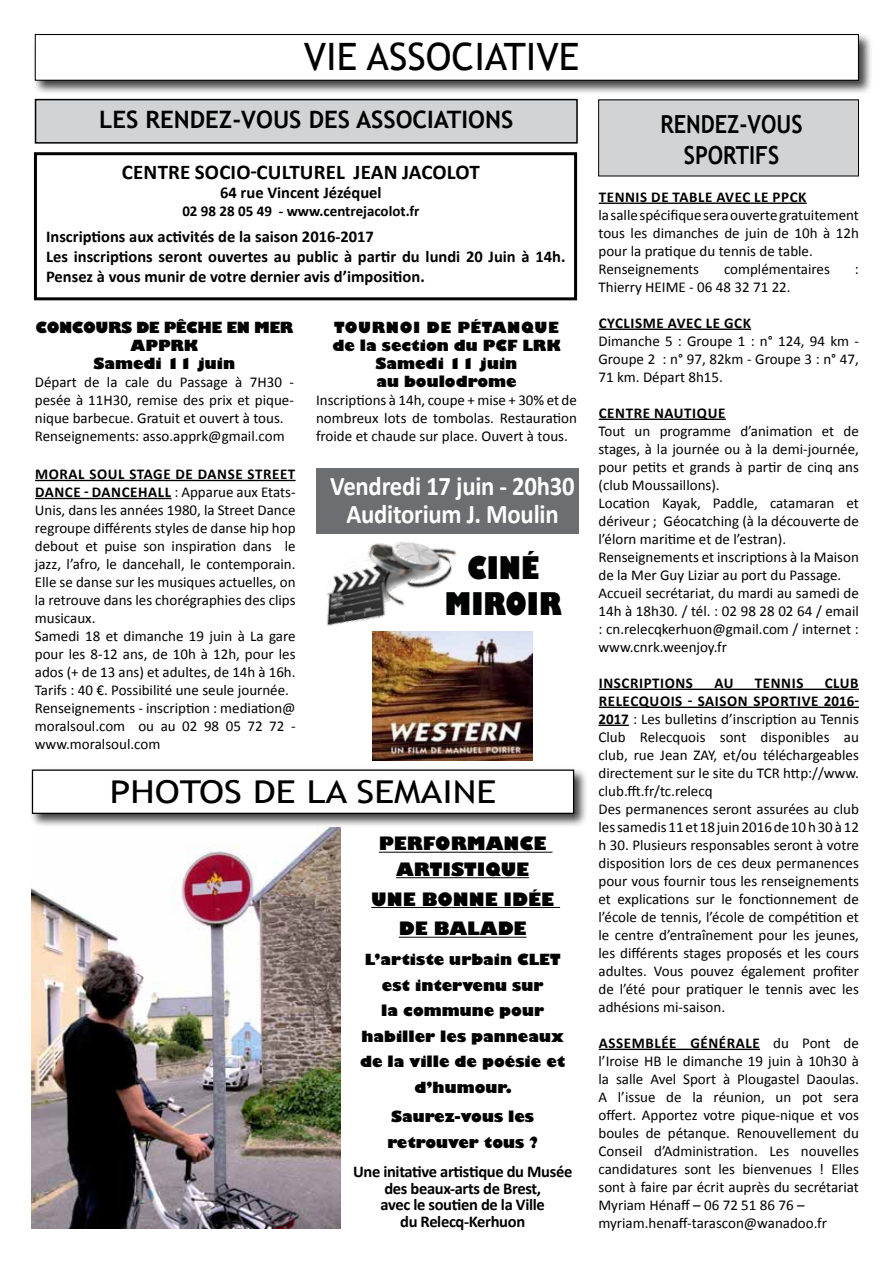
<style>
.page{position:relative;width:893px;height:1263px;background:#fff}
.page>*{position:absolute;margin:0;border:0;box-sizing:border-box;transform-origin:0 0}
.t1{font:37.65px "Trebuchet MS";color:#000}
.t2{font:31.5px "Trebuchet MS";color:#000;scale:1.18 1}
.t3{font:800 30.45px/36.5px "Gill Sans";color:#000101;text-align:center;scale:.83 1}
.t4{font:700 27px/28.5px "Calibri";letter-spacing:-.01em;color:#fff;text-align:center;scale:.92 1}
.t5{font:700 24.9px/31.5px "Trebuchet MS";color:#000;text-align:center;scale:.88 1}
.t6{font:700 24px "Trebuchet MS";color:#000}
.t7{font:700 21px "Calibri";letter-spacing:.01em;color:#000}
.t8{font:800 18px/25.5px "Gill Sans";color:#000;text-align:center}
.t9{font:700 16.5px/19.8px "Calibri";color:#000}
.t10{font:700 16.5px/16.5px "Calibri";letter-spacing:-.02em;color:#000;text-align:center}
.t11{font:15px/18px "Calibri";color:#000}
.t12{font:700 15px "Calibri";letter-spacing:.04em;color:#000}
.t13{font:800 15px/25.5px "Gill Sans";color:#000}
.t14{font:800 15px/18px "Gill Sans";letter-spacing:.04em;color:#000;text-align:center}
.t15{font:700 15px "Calibri";color:#000}
.t16{font:800 15px/18px "Gill Sans";letter-spacing:-.03em;color:#000}
.s1{font-weight:700}
</style>
<div class="page">
<div style="left:36px;top:100px;width:541px;height:43px;background:#d1d3d4"></div>
<div style="left:35px;top:99px;width:543px;height:45px;border:2px solid #000"></div>
<div style="left:33px;top:32px;width:840px;height:63px;background:#000;opacity:.75"></div>
<div style="left:35px;top:35px;width:823px;height:45px;background:#fff"></div>
<div style="left:35px;top:34px;width:824px;height:47px;border:1px solid #000"></div>
<div style="left:599px;top:100px;width:259px;height:76px;background:#d1d3d4"></div>
<div style="left:34px;top:152px;width:543px;height:148px;border:3px solid #000"></div>
<hr style="left:379px;top:852px;width:173px;height:1px;background:#000">
<hr style="left:396px;top:877px;width:133px;height:1px;background:#000">
<hr style="left:371px;top:907px;width:189px;height:1px;background:#000">
<hr style="left:399px;top:937px;width:128px;height:1px;background:#000">
<div style="left:317px;top:468px;width:262px;height:65px;background:#6d6e71"></div>
<hr style="left:599px;top:203px;width:208px;height:1px;background:#000">
<hr style="left:599px;top:329px;width:152px;height:1px;background:#000">
<hr style="left:599px;top:419px;width:127px;height:1px;background:#000">
<hr style="left:599px;top:689px;width:260px;height:1px;background:#000">
<hr style="left:599px;top:707px;width:260px;height:1px;background:#000">
<hr style="left:598px;top:725px;width:31px;height:1px;background:#000">
<hr style="left:599px;top:1049px;width:161px;height:1px;background:#000">
<hr style="left:35px;top:480px;width:261px;height:1px;background:#000">
<hr style="left:35px;top:498px;width:136px;height:1px;background:#000">
<div style="left:30px;top:767px;width:559px;height:61px;background:#000;opacity:.75"></div>
<div style="left:32px;top:770px;width:542px;height:43px;background:#fff"></div>
<div style="left:32px;top:769px;width:542px;height:45px;border:1px solid #000"></div>
<img style="left:32px;top:827px;width:308px;height:402px">
<img style="left:316px;top:501px;width:169px;height:125px">
<img style="left:372px;top:631px;width:160px;height:130px">
<h1 class="t1" style="left:304px;top:35px;width:277px">VIE ASSOCIATIVE</h1>
<h3 class="t6" style="left:99px;top:104px;width:416px">LES RENDEZ-VOUS DES ASSOCIATIONS</h3>
<h3 class="t7" style="left:122px;top:158px;width:48px">Centre</h3>
<h3 class="t7" style="left:195px;top:158px;width:285px">Socio-culture l Jean Jacolot</h3>
<p class="t9" style="left:220px;top:183px;width:163px">64 rue Vincent Jézéquel</p>
<p class="t15" style="left:182px;top:202px;width:239px">02 98 28 05 49 - www.centrejacolot.fr</p>
<p class="t9" style="left:46px;top:227px;width:521px">Inscriptions aux activités de la saison 2016-2017<br>Les inscriptions seront ouvertes au public à partir du lundi 20 Juin à 14h.<br>Pensez à vous munir de votre dernier avis d’imposition.</p>
<p class="t16" style="left:131px;top:320px;width:164px;text-indent:-95px">concours de pêche en mer<br>APPR</p>
<p class="t14" style="left:332px;top:320px;width:230px">tournoi de pétanque de la section du PCF LRK<br>Samedi 11 juin<br>au boulodrome</p>
<p class="t11" style="left:316px;top:391px;width:262px;text-align:justify">Inscriptions à 14h, coupe + mise + 30% et de nombreux lots de tombolas. Restauration froide et chaude sur place. Ouvert à tous.</p>
<p class="t13" style="left:94px;top:338px;width:143px;line-height:18px;text-indent:90px">K<br>Samedi 11 juin</p>
<p class="t11" style="left:35px;top:373px;width:261px">Départ de la cale du Passage à 7H30 - pesée à 11H30, remise des prix et pique&shy;nique barbecue. Gratuit et ouvert à tous.<br>Renseignements: asso.apprk@gmail.com</p>
<p class="t12" style="left:35px;top:465px;width:25px">MORA</p>
<p class="t12" style="left:78px;top:465px;width:148px">L SOU L stage de danse</p>
<p class="t12" style="left:248px;top:465px;width:49px">STREET</p>
<p class="t12" style="left:35px;top:483px;width:11px">DANC</p>
<p class="t12" style="left:73px;top:483px;width:29px">E - DANC</p>
<h3 class="t4" style="left:330px;top:472px;width:267px">Vendredi 17 juin - 20h30<br>Auditorium J. Moulin</h3>
<p class="t11" style="left:35px;top:483px;width:262px;text-indent:95px"><span class="s1">EHALL</span> : Apparue aux Etats-Unis, dans les années 1980, la Street Dance regroupe différents styles de danse hip hop debout et puise son inspiration dans le jazz, l’afro, le dancehall, le contemporain.<br>Elle se danse sur les musiques actuelles, on la retrouve dans les chorégraphies des clips musicaux.<br>Samedi 18 et dimanche 19 juin à La gare pour les 8-12 ans, de 10h à 12h, pour les ados (+ de 13 ans) et adultes, de 14h à 16h.<br>Tarifs : 40 €. Possibilité une seule journée.<br>Renseignements - inscription : mediation@ moralsoul.com ou au 02 98 05 72 72 - www.moralsoul.com</p>
<h2 class="t2" style="left:110px;top:773px;width:227px">PHOTOS DE LA SEMAINE</h2>
<h3 class="t3" style="left:445px;top:551px;width:142px">ciné miroir</h3>
<p class="t8" style="left:379px;top:832px;width:169px">performance artistique</p>
<p class="t8" style="left:371px;top:885px;width:184px;line-height:29.7px">Une bonne idée de balade</p>
<p class="t13" style="left:365px;top:948px;width:176px">L’artiste urbain CLET</p>
<p class="t13" style="left:382px;top:973px;width:163px">est intervenu sur</p>
<p class="t13" style="left:381px;top:999px;width:164px">la commune pour</p>
<p class="t13" style="left:361px;top:1024px;width:204px">habiller les panneaux</p>
<p class="t13" style="left:360px;top:1050px;width:207px">de la ville de poésie et</p>
<p class="t13" style="left:414px;top:1075px;width:99px">d’humour.</p>
<p class="t13" style="left:387px;top:1105px;width:152px">Saurez-vous les retrouver tous ?</p>
<p class="t10" style="left:353px;top:1163px;width:221px">Une initative artistique du Musée des beaux-arts de Brest,<br>avec le soutien de la Ville<br>du Relecq-Kerhuon</p>
<h3 class="t5" style="left:660px;top:108px;width:161px">RENDEZ-VOUS<br>SPORTIFS</h3>
<p class="t12" style="left:599px;top:187px;width:18px">tenn</p>
<p class="t12" style="left:636px;top:187px;width:99px">is de table avec</p>
<p class="t12" style="left:754px;top:187px;width:54px">leppck</p>
<p class="t11" style="left:598px;top:206px;width:262px">la salle spécifique sera ouverte gratuitement tous les dimanches de juin de 10h à 12h pour la pratique du tennis de table.<br>Renseignements</p>
<p class="t11" style="left:724px;top:260px;width:107px">complémentaires</p>
<p class="t11" style="left:855px;top:260px;width:6px">:</p>
<p class="t11" style="left:598px;top:278px;width:194px">Thierry HEIME - 06 48 32 71 22.</p>
<p class="t12" style="left:599px;top:313px;width:152px">CYCLISME AVEC LE GCK</p>
<p class="t11" style="left:598px;top:332px;width:262px;text-align:justify">Dimanche 5 : Groupe 1 : n° 124, 94 km - Groupe 2 : n° 97, 82km - Groupe 3 : n° 47, 71 km. Départ 8h15.</p>
<p class="t12" style="left:599px;top:403px;width:66px">CENTRE NAU</p>
<p class="t12" style="left:684px;top:403px;width:43px">TIQUE</p>
<p class="t11" style="left:598px;top:422px;width:262px">Tout un programme d’animation et de stages, à la journée ou à la demi-journée, pour petits et grands à partir de cinq ans (club Moussaillons).<br>Location Kayak, Paddle, catamaran et dériveur ; Géocatching (à la découverte de l’élorn maritime et de l’estran).<br>Renseignements et inscriptions à la Maison de la Mer Guy Liziar au port du Passage.<br>Accueil secrétariat, du mardi au samedi de 14h à 18h30. / tél. : 02 98 28 02 64 / email : cn.relecqkerhuon@gmail.com / internet : www.cnrk.weenjoy.fr</p>
<p class="t12" style="left:599px;top:673px;width:96px">INSCRI PTIONS</p>
<p class="t12" style="left:714px;top:673px;width:11px">AU</p>
<p class="t12" style="left:755px;top:673px;width:50px">TENNIS</p>
<p class="t12" style="left:825px;top:673px;width:25px">CLUB</p>
<p class="t12" style="left:599px;top:691px;width:43px">RELECQUO</p>
<p class="t12" style="left:671px;top:691px;width:59px">IS - SAISON</p>
<p class="t11" style="left:598px;top:692px;width:262px;text-indent:155px"><span class="s1">SPORTIVE 2016- 2017</span> : Les bulletins d’inscription au Tennis Club Relecquois sont disponibles au club, rue Jean ZAY, et/ou téléchargeables directement sur le site du TCR http://www. club.fft.fr/tc.relecq<br>Des permanences seront assurées au club les samedis 11 et 18 juin 2016 de 10 h 30 à 12 h 30. Plusieurs responsables seront à votre disposition lors de ces deux permanences pour vous fournir tous les renseignements et explications sur le fonctionnement de l’école de tennis, l’école de compétition et le centre d’entraînement pour les jeunes, les différents stages proposés et les cours adultes. Vous pouvez également profiter de l’été pour pratiquer le tennis avec les adhésions mi-saison.</p>
<p class="t12" style="left:599px;top:1033px;width:36px">Assemb</p>
<p class="t11" style="left:598px;top:1034px;width:262px;text-indent:56px"><span class="s1">lée générale</span> du Pont de l’Iroise HB le dimanche 19 juin à 10h30 à la salle Avel Sport à Plougastel Daoulas.<br>A l’issue de la réunion, un pot sera offert. Apportez votre pique-nique et vos boules de pétanque. Renouvellement du Conseil d’Administration. Les nouvelles candidatures sont les bienvenues ! Elles sont à faire par écrit auprès du secrétariat Myriam Hénaff – 06 72 51 86 76 – myriam.henaff-tarascon@wanadoo.fr</p>
</div>
